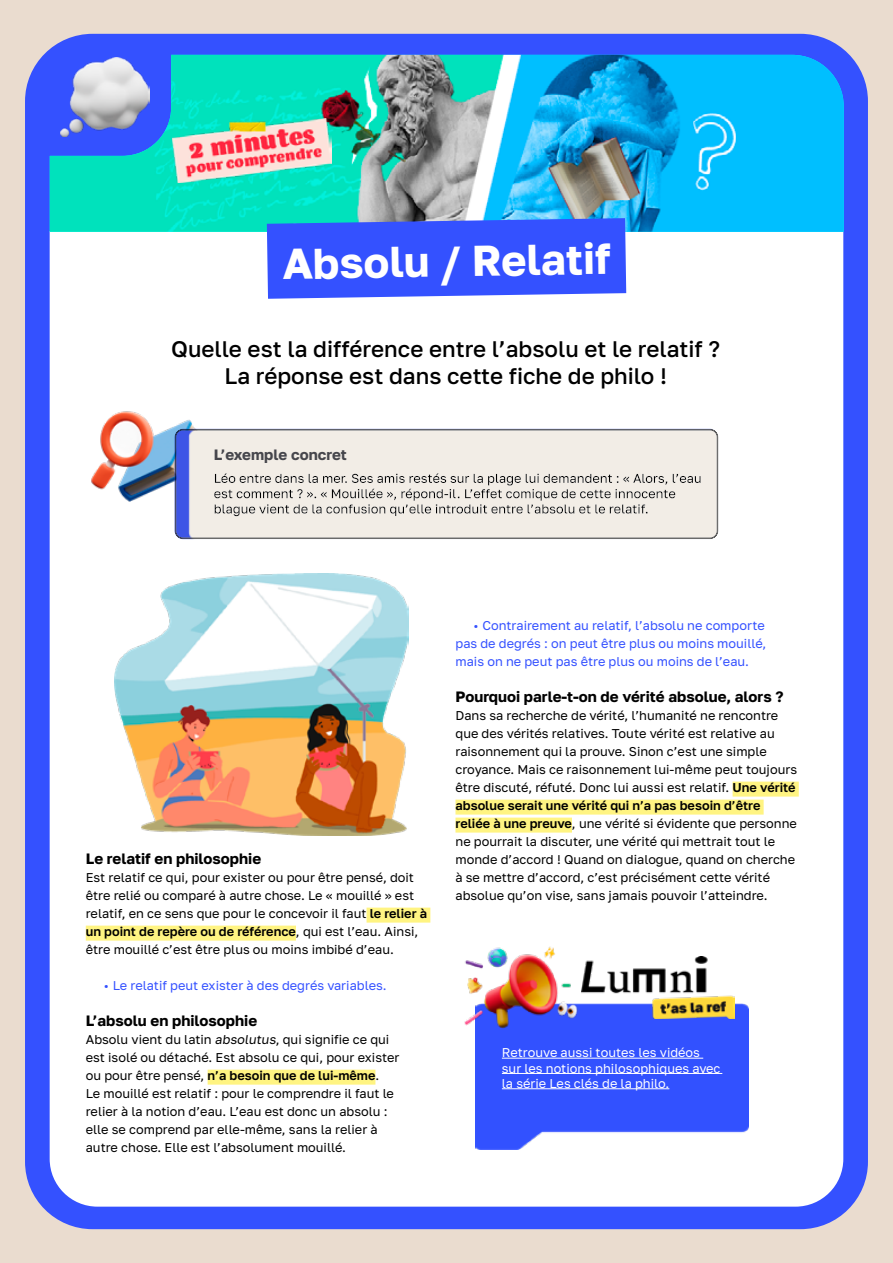
<style>
.page{position:relative;width:893px;height:1263px;background:#eadccf}
.page>*{position:absolute;margin:0;border:0;box-sizing:border-box;transform-origin:0 0}
.t1{font:700 43.05px "Golos Text";color:#fff}
.t2{font:500 22.5px/27px "Golos Text";color:#000;text-align:center}
.t3{font:700 15px "Golos Text";color:#000}
.t4{font:700 15px "Golos Text";color:#46464c}
.t5{font:12.75px/18px "Golos Text";color:#000}
.t6{font:12.75px/18px "Golos Text";color:#3451ff}
.t7{font:12.75px/15.3px "Golos Text";color:#fff}
.s1{font-weight:600}
</style>
<div class="page">
<div style="left:25px;top:34px;width:843px;height:1195px;background:#3451ff;border-radius:68px"></div>
<div style="left:50px;top:232px;width:793px;height:974px;background:#fff"></div>
<img style="left:476px;top:1003px;width:272px;height:147px">
<hr style="left:502px;top:1058px;width:201px;height:1px;background:#fff">
<hr style="left:502px;top:1073px;width:220px;height:1px;background:#fff">
<hr style="left:502px;top:1088px;width:167px;height:1px;background:#fff">
<img style="left:457px;top:941px;width:125px;height:132px">
<img style="left:582px;top:956px;width:152px;height:62px">
<div style="left:367px;top:908px;width:63px;height:15px;background:#fff482"></div>
<div style="left:86px;top:926px;width:210px;height:15px;background:#fff482"></div>
<div style="left:208px;top:1070px;width:167px;height:15px;background:#fff482"></div>
<div style="left:733px;top:782px;width:66px;height:15px;background:#fff482"></div>
<div style="left:455px;top:800px;width:309px;height:15px;background:#fff482"></div>
<div style="left:455px;top:818px;width:117px;height:15px;background:#fff482"></div>
<img style="left:91px;top:409px;width:109px;height:92px">
<div style="left:162px;top:418px;width:570px;height:122px;background:#3451ff;opacity:.94"></div>
<img style="left:50px;top:55px;width:794px;height:177px">
<img style="left:172px;top:119px;width:159px;height:64px">
<svg style="left:191px;top:179px;width:511px;height:158px"></svg>
<img style="left:115px;top:573px;width:293px;height:262px">
<h1 class="t1" style="left:282px;top:238px;width:330px;rotate:-1deg">Absolu / Relatif</h1>
<h2 class="t2" style="left:171px;top:335px;width:550px">Quelle est la différence entre l’absolu et le relatif ?<br>La réponse est dans cette fiche de philo !</h2>
<p class="t4" style="left:214px;top:446px;width:135px">L’exemple concret</p>
<p class="t3" style="left:86px;top:850px;width:177px">Le relatif en philosophie</p>
<p class="t5" style="left:86px;top:868px;width:343px">Est relatif ce qui, pour exister ou pour être pensé, doit être relié ou comparé à autre chose. Le « mouillé » est relatif, en ce sens que pour le concevoir il faut <span class="s1">le relier à un point de repère ou de référence</span>, qui est l’eau. Ainsi, être mouillé c’est être plus ou moins imbibé d’eau.</p>
<p class="t6" style="left:104px;top:976px;width:284px">• Le relatif peut exister à des degrés variables.</p>
<p class="t3" style="left:86px;top:1012px;width:173px">L’absolu en philosophie</p>
<p class="t5" style="left:86px;top:1030px;width:315px">Absolu vient du latin absolutus, qui signifie ce qui est isolé ou détaché. Est absolu ce qui, pour exister ou pour être pensé, <span class="s1">n’a besoin que de lui-même</span>.<br>Le mouillé est relatif : pour le comprendre il faut le relier à la notion d’eau. L’eau est donc un absolu : elle se comprend par elle-même, sans la relier à autre chose. Elle est l’absolument mouillé.</p>
<p class="t6" style="left:455px;top:616px;width:312px;text-indent:18px">• Contrairement au relatif, l’absolu ne comporte pas de degrés : on peut être plus ou moins mouillé, mais on ne peut pas être plus ou moins de l’eau.</p>
<p class="t3" style="left:455px;top:688px;width:330px">Pourquoi parle-t-on de vérité absolue, alors ?</p>
<p class="t5" style="left:455px;top:706px;width:343px">Dans sa recherche de vérité, l’humanité ne rencontre que des vérités relatives. Toute vérité est relative au raisonnement qui la prouve. Sinon c’est une simple croyance. Mais ce raisonnement lui-même peut toujours être discuté, réfuté. Donc lui aussi est relatif. <span class="s1">Une vérité absolue serait une vérité qui n’a pas besoin d’être reliée à une preuve</span>, une vérité si évidente que personne ne pourrait la discuter, une vérité qui mettrait tout le monde d’accord ! Quand on dialogue, quand on cherche à se mettre d’accord, c’est précisément cette vérité absolue qu’on vise, sans jamais pouvoir l’atteindre.</p>
<p class="t7" style="left:502px;top:1045px;width:220px">Retrouve aussi toutes les vidéos sur les notions philosophiques avec la série Les clés de la philo.</p>
</div>
